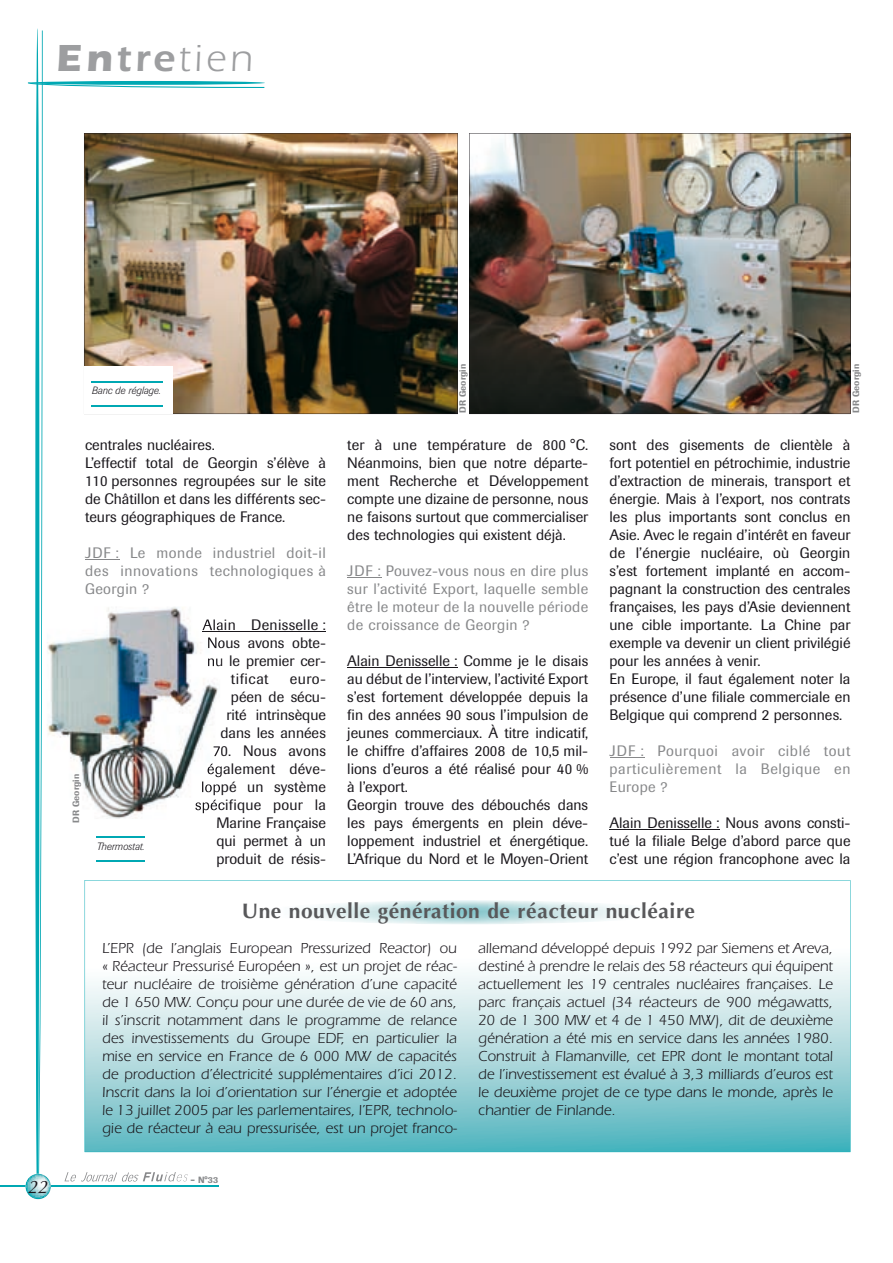
<style>
.page{position:relative;width:893px;height:1263px;background:#fff}
.page>*{position:absolute;margin:0;border:0;box-sizing:border-box;transform-origin:0 0}
.t1{font:39px "Itc Eras";color:#9d9ea0}
.t2{font:700 21px "Optima";letter-spacing:.025em;color:#58585a}
.t3{font:italic 18px "Optima";color:#1a171c}
.t4{font:15px/18px "Imago";color:#1a171c}
.t5{font:15px/18px "Itc Eras";color:#1a171c;text-align:justify}
.t6{font:15px/18px "Imago";letter-spacing:.035em;color:#87888a;text-align:justify}
.t7{font:15px "Imago";letter-spacing:.02em;color:#1a171c}
.t8{font:15px "Imago";letter-spacing:.03em;color:#1a171c}
.t9{font:italic 300 10.5px "Imago";color:#1a171c}
.t10{font:500 9px "Imago";color:#87888a}
.s1{font-weight:700}
.s2{font-weight:600}
.s3{font-size:10.5px}
</style>
<div class="page">
<hr style="left:0;top:1185px;width:218px;height:1px;background:#00a8b3">
<hr style="left:202px;top:631px;width:124px;height:1px;background:#1a171c">
<hr style="left:347px;top:577px;width:34px;height:1px;background:#87888a">
<hr style="left:347px;top:667px;width:110px;height:1px;background:#1a171c">
<hr style="left:609px;top:757px;width:35px;height:1px;background:#87888a">
<hr style="left:609px;top:829px;width:110px;height:1px;background:#1a171c">
<img style="left:265px;top:133px;width:193px;height:281px">
<svg style="left:265px;top:880px;width:585px;height:272px"></svg>
<img style="left:261px;top:900px;width:413px;height:24px;border-radius:50%">
<img style="left:469px;top:133px;width:381px;height:281px">
<img style="left:25px;top:28px;width:240px;height:1171px">
<div style="left:89px;top:822px;width:123px;height:48px;background:#fff"></div>
<hr style="left:96px;top:836px;width:49px;height:2px;background:#00a8b3">
<hr style="left:96px;top:860px;width:49px;height:2px;background:#00a8b3">
<h1 class="t1" style="left:56px;top:36px;width:198px"><span class="s1">En</span><span class="s2">tre</span>tien</h1>
<p class="t3" style="left:28px;top:1176px;width:22px">22</p>
<p class="t9" style="left:91px;top:385px;width:71px">Banc de réglage.</p>
<p class="t4" style="left:85px;top:436px;width:242px">centrales nucléaires.<br>L’effectif total de Georgin s’élève à 110 personnes regroupées sur le site de Châtillon et dans les différents sec&shy;teurs géographiques de France.</p>
<p class="t6" style="left:85px;top:544px;width:242px">JDF : Le monde industriel doit-il des innovations technologiques à Georgin ?</p>
<p class="t7" style="left:202px;top:616px;width:125px">Alain Denisselle :</p>
<p class="t4" style="left:207px;top:634px;width:121px">Nous avons obte-</p>
<p class="t4" style="left:207px;top:652px;width:121px">nu le premier cer-</p>
<p class="t8" style="left:231px;top:670px;width:39px">tificat</p>
<p class="t4" style="left:220px;top:670px;width:107px;text-align:right">euro-<br>péen de sécu&shy;rité intrinsèque dans les années</p>
<p class="t4" style="left:195px;top:742px;width:133px;text-align:right">70. Nous avons également déve&shy;loppé un système spécifique pour la<br>Marine Française qui permet à un produit de résis-</p>
<p class="t10" style="left:71px;top:822px;width:50px;rotate:-90deg">DR Georgin</p>
<p class="t9" style="left:96px;top:840px;width:49px">Thermostat.</p>
<p class="t10" style="left:457px;top:413px;width:50px;rotate:-90deg">DR Georgin</p>
<p class="t10" style="left:850px;top:413px;width:50px;rotate:-90deg">DR Georgin</p>
<p class="t4" style="left:347px;top:436px;width:243px;text-align:justify">ter à une température de 800 °C.<br>Néanmoins, bien que notre départe&shy;ment Recherche et Développement compte une dizaine de personne, nous ne faisons surtout que commercialiser des technologies qui existent déjà.</p>
<p class="t6" style="left:347px;top:562px;width:242px">JDF : Pouvez-vous nous en dire plus sur l’activité Export, laquelle semble être le moteur de la nouvelle période de croissance de Georgin ?</p>
<p class="t4" style="left:347px;top:652px;width:242px">Alain Denisselle : Comme je le disais au début de l’interview, l’activité Export s’est fortement développée depuis la fin des années 90 sous l’impulsion de jeunes commerciaux. à titre indicatif, le chiffre d’affaires 2008 de 10,5 mil&shy;lions d’euros a été réalisé pour 40 % à l’export.<br>Georgin trouve des débouchés dans les pays émergents en plein déve&shy;loppement industriel et énergétique.<br>L’Afrique du Nord et le Moyen-Orient</p>
<p class="t4" style="left:609px;top:436px;width:242px">sont des gisements de clientèle à fort potentiel en pétrochimie, industrie d’extraction de minerais, transport et énergie. Mais à l’export, nos contrats les plus importants sont conclus en Asie. Avec le regain d’intérêt en faveur de l’énergie nucléaire, où Georgin s’est fortement implanté en accom&shy;pagnant la construction des centrales françaises, les pays d’Asie deviennent une cible importante. La Chine par exemple va devenir un client privilégié pour les années à venir.<br>En Europe, il faut également noter la présence d’une filiale commerciale en Belgique qui comprend 2 personnes.</p>
<p class="t6" style="left:609px;top:742px;width:243px">JDF : Pourquoi avoir ciblé tout particulièrement la Belgique en Europe ?</p>
<p class="t4" style="left:609px;top:814px;width:242px;text-align:justify">Alain Denisselle : Nous avons consti&shy;tué la filiale Belge d’abord parce que c’est une région francophone avec la</p>
<h2 class="t2" style="left:242px;top:899px;width:455px">Une nouvelle génération de réacteur nucléaire</h2>
<p class="t5" style="left:102px;top:939px;width:357px">L’EPR (de l’anglais European Pressurized Reactor) ou « Réacteur Pressurisé Européen », est un projet de réac&shy;teur nucléaire de troisième génération d’une capacité de 1 650 MW. Conçu pour une durée de vie de 60 ans, il s’inscrit notamment dans le programme de relance des investissements du Groupe EDF, en particulier la mise en service en France de 6 000 MW de capacités de production d’électricité supplémentaires d’ici 2012.<br>Inscrit dans la loi d’orientation sur l’énergie et adoptée le 13 juillet 2005 par les parlementaires, l’EPR, technolo&shy;gie de réacteur à eau pressurisée, est un projet franco-</p>
<p class="t5" style="left:478px;top:939px;width:356px">allemand développé depuis 1992 par Siemens et Areva, destiné à prendre le relais des 58 réacteurs qui équipent actuellement les 19 centrales nucléaires françaises. Le parc français actuel (34 réacteurs de 900 mégawatts, 20 de 1 300 MW et 4 de 1 450 MW), dit de deuxième génération a été mis en service dans les années 1980.<br>Construit à Flamanville, cet EPR dont le montant total de l’investissement est évalué à 3,3 milliards d’euros est le deuxième projet de ce type dans le monde, après le chantier de Finlande.</p>
<p class="t10" style="left:190px;top:1174px;width:29px"><span class="s3">-</span> N°33</p>
</div>
